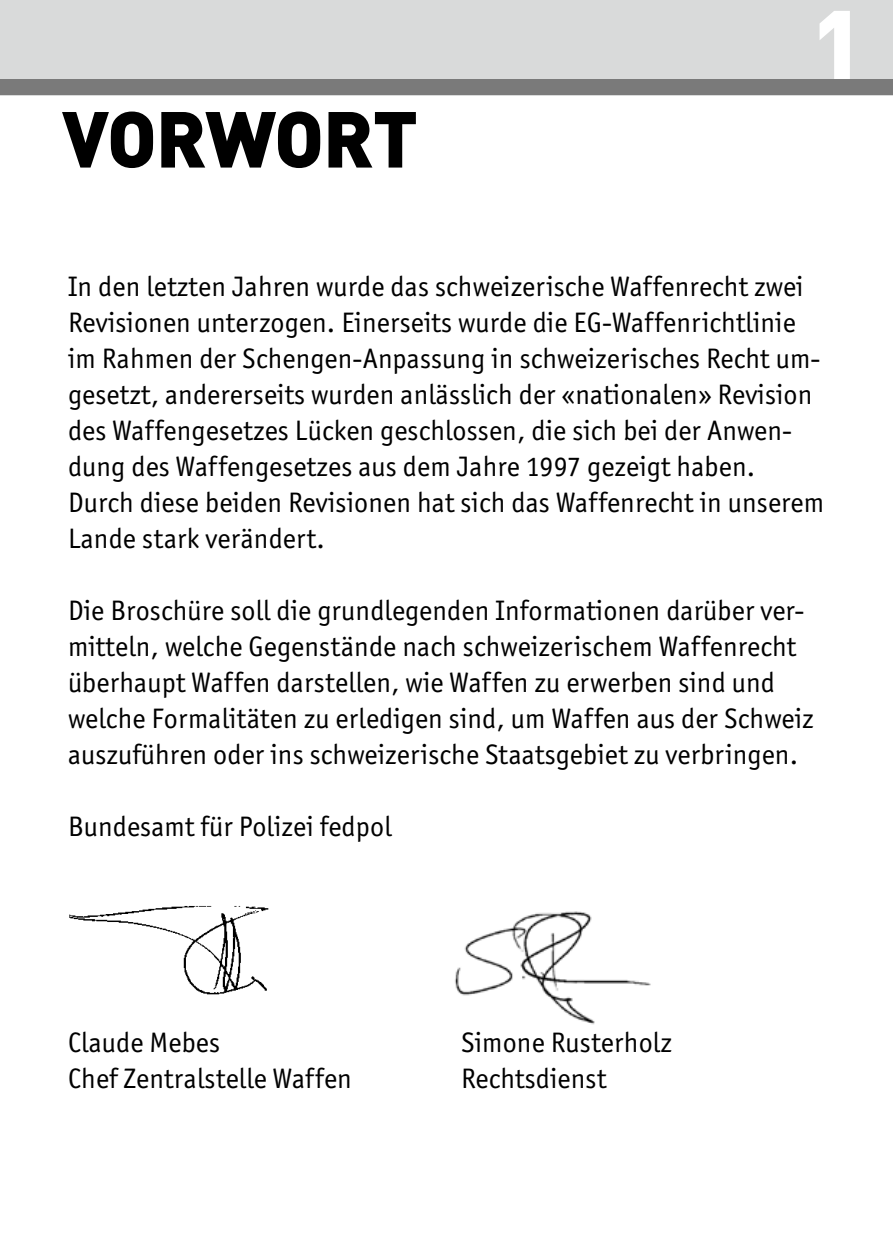
<style>
.page{position:relative;width:893px;height:1259px;background:#fff}
.page>*{position:absolute;margin:0;border:0;box-sizing:border-box;transform-origin:0 0}
.t1{font:900 96px "DIN Pro";color:#fff}
.t2{font:900 78px "DIN Pro";letter-spacing:-.015em;color:#000}
.t3{font:28.2px/36px "ITC Officina Sans";letter-spacing:.005em;color:#000}
</style>
<div class="page">
<div style="left:0;top:0;width:893px;height:95px;background:#d9dada"></div>
<div style="left:0;top:80px;width:893px;height:15px;background:#7a7a7a"></div>
<img style="left:69px;top:906px;width:200px;height:89px">
<img style="left:455px;top:911px;width:196px;height:114px">
<h2 class="t2" style="left:62px;top:86px;width:358px">VORWORT</h2>
<h1 class="t1" style="left:811px;top:-21px;width:55px">1</h1>
<p class="t3" style="left:68px;top:268px;width:758px">In den letzten Jahren wurde das schweizerische Waffenrecht zwei Revisionen unterzogen. Einerseits wurde die EG-Waffenrichtlinie im Rahmen der Schengen-Anpassung in schweizerisches Recht um&shy;gesetzt, andererseits wurden anlässlich der «nationalen» Revision des Waffengesetzes Lücken geschlossen, die sich bei der Anwen&shy;dung des Waffengesetzes aus dem Jahre 1997 gezeigt haben.<br>Durch diese beiden Revisionen hat sich das Waffenrecht in unserem Lande stark verändert.</p>
<p class="t3" style="left:68px;top:592px;width:747px">Die Broschüre soll die grundlegenden Informationen darüber ver&shy;mitteln, welche Gegenstände nach schweizerischem Waffenrecht überhaupt Waffen darstellen, wie Waffen zu erwerben sind und welche Formalitäten zu erledigen sind, um Waffen aus der Schweiz auszuführen oder ins schweizerische Staatsgebiet zu verbringen.</p>
<p class="t3" style="left:68px;top:808px;width:325px">Bundesamt für Polizei fedpol</p>
<p class="t3" style="left:68px;top:1024px;width:154px">Claude Mebes</p>
<p class="t3" style="left:461px;top:1024px;width:212px">Simone Rusterholz</p>
<p class="t3" style="left:68px;top:1060px;width:285px">Chef Zentralstelle Waffen</p>
<p class="t3" style="left:461px;top:1060px;width:147px">Rechtsdienst</p>
</div>
